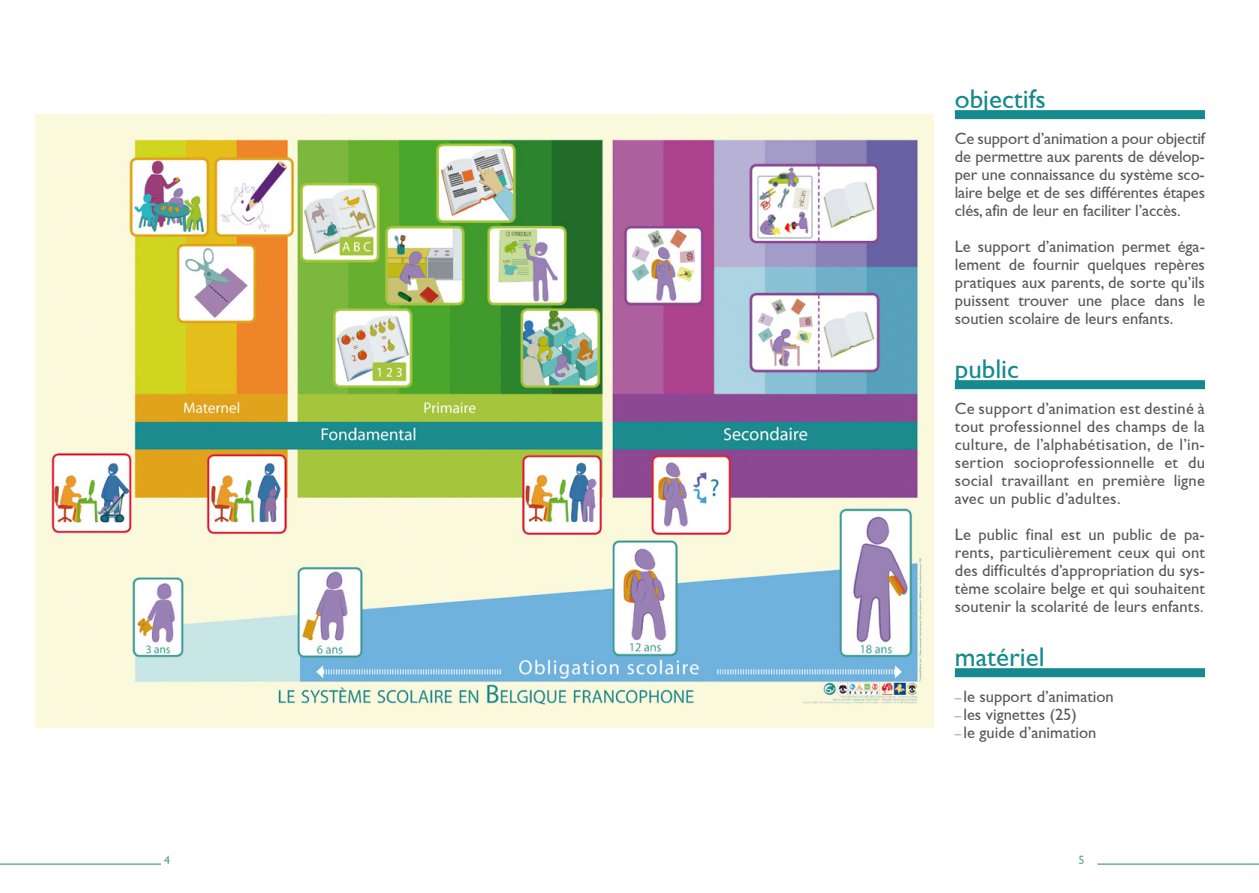
<style>
.page{position:relative;width:1259px;height:893px;background:#fff}
.page>*{position:absolute;margin:0;border:0;box-sizing:border-box;transform-origin:0 0}
.t1{font:27px "Gill Sans";color:#148a8f}
.t2{font:16.5px/18px "Gill Sans";color:#58585a;text-align:justify}
.t3{font:12px "Gill Sans";color:#619fa3}
.s1{font-family:"Vijaya"}
</style>
<div class="page">
<hr style="left:0;top:864px;width:161px;height:1px;background:#148a8f">
<hr style="left:1097px;top:864px;width:162px;height:1px;background:#148a8f">
<div style="left:955px;top:110px;width:250px;height:9px;background:#148a8f"></div>
<div style="left:955px;top:380px;width:250px;height:9px;background:#148a8f"></div>
<div style="left:955px;top:668px;width:250px;height:9px;background:#148a8f"></div>
<img style="left:35px;top:115px;width:898px;height:612px">
<h1 class="t1" style="left:955px;top:83px;width:93px">objectifs</h1>
<p class="t2" style="left:955px;top:129px;width:252px">Ce support d’animation a pour objectif de permettre aux parents de dévelop&shy;per une connaissance du système sco&shy;laire belge et de ses différentes étapes clés, afin de leur en faciliter l’accès.</p>
<p class="t2" style="left:955px;top:237px;width:252px">Le support d’animation permet éga&shy;lement de fournir quelques repères pratiques aux parents, de sorte qu’ils puissent trouver une place dans le soutien scolaire de leurs enfants.</p>
<h1 class="t1" style="left:955px;top:353px;width:66px">public</h1>
<p class="t2" style="left:955px;top:399px;width:252px">Ce support d’animation est destiné à tout professionnel des champs de la culture, de l’alphabétisation, de l’in&shy;sertion socioprofessionnelle et du social travaillant en première ligne avec un public d’adultes.</p>
<p class="t2" style="left:955px;top:525px;width:252px">Le public final est un public de pa&shy;rents, particulièrement ceux qui ont des difficultés d’appropriation du sys&shy;tème scolaire belge et qui souhaitent soutenir la scolarité de leurs enfants.</p>
<h1 class="t1" style="left:955px;top:641px;width:91px">matériel</h1>
<p class="t2" style="left:955px;top:687px;width:160px"><span class="s1">–</span> le support d’animation</p>
<p class="t2" style="left:955px;top:705px;width:123px"><span class="s1">–</span> les vignettes (25)</p>
<p class="t2" style="left:955px;top:723px;width:143px"><span class="s1">–</span> le guide d’animation</p>
<p class="t3" style="left:164px;top:853px;width:7px">4</p>
<p class="t3" style="left:1078px;top:853px;width:7px">5</p>
</div>
